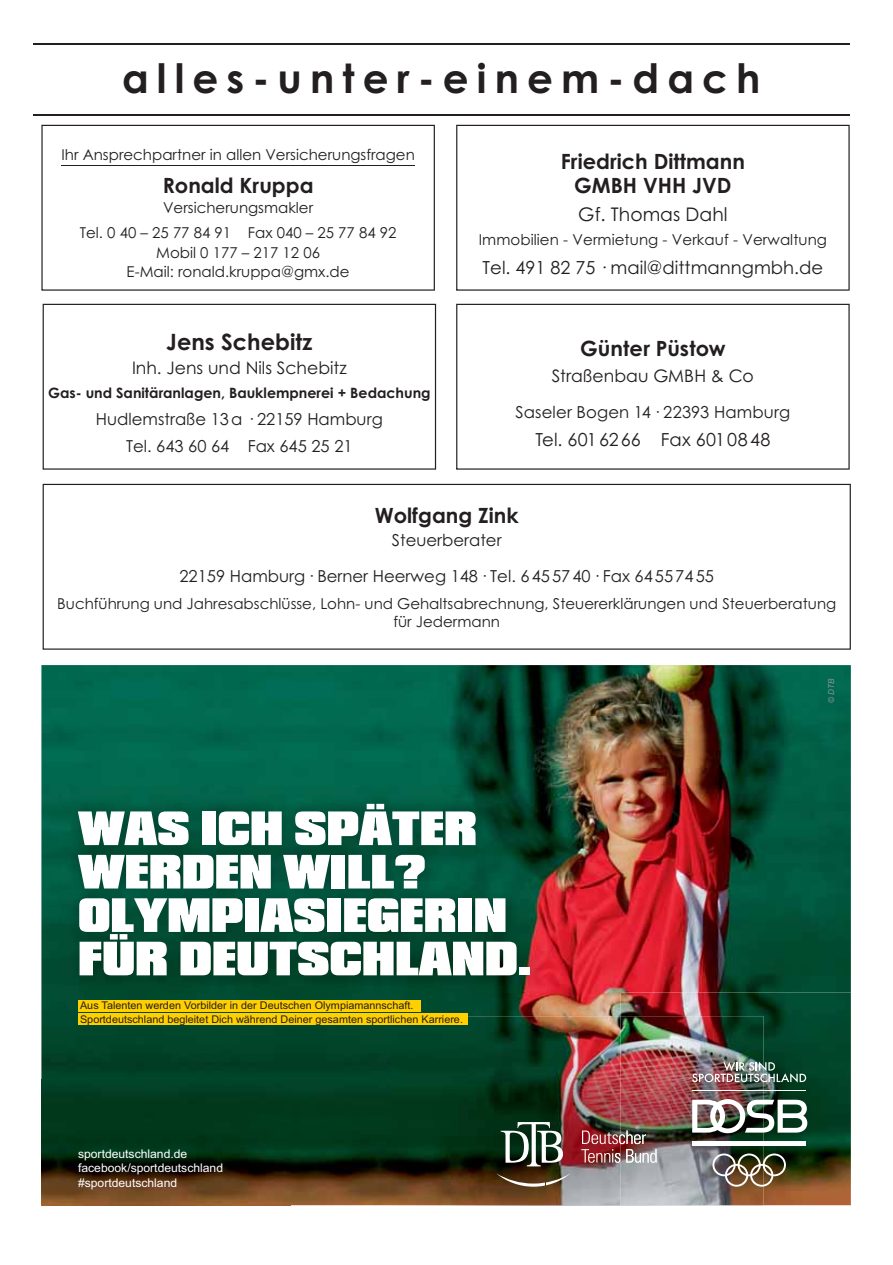
<style>
.page{position:relative;width:893px;height:1265px;background:#fff}
.page>*{position:absolute;margin:0;border:0;box-sizing:border-box;transform-origin:0 0}
.t1{font:900 50.4px/43.3px "Compacta LT Std";color:#fff}
.t2{font:700 40.5px "Century Gothic";letter-spacing:.2em;color:#231f20}
.t3{font:700 22.5px "Century Gothic";color:#231f20}
.t4{font:700 21px/24px "Century Gothic";color:#231f20;text-align:center}
.t5{font:18.75px "Century Gothic";color:#231f20}
.t6{font:18px "Century Gothic";color:#231f20}
.t7{font:17.25px "Century Gothic";color:#231f20}
.t8{font:16.5px/27px "Century Gothic";color:#231f20;text-align:center}
.t9{font:15px/25.5px "Century Gothic";color:#231f20;text-align:center}
.t10{font:700 14.25px "Century Gothic";color:#231f20}
.t11{font:12px/14.5px "Arial";color:#fff}
.t12{font:10.65px/13.5px "Arial";color:#231f20}
.t13{font:italic 8.1px "Arial";color:#939598}
</style>
<div class="page">
<svg style="left:41px;top:125px;width:394px;height:166px"></svg>
<svg style="left:456px;top:125px;width:393px;height:166px"></svg>
<svg style="left:43px;top:304px;width:393px;height:166px"></svg>
<svg style="left:456px;top:304px;width:393px;height:166px"></svg>
<svg style="left:43px;top:484px;width:807px;height:166px"></svg>
<hr style="left:33px;top:43px;width:816px;height:1px;background:#231f20">
<hr style="left:33px;top:114px;width:816px;height:2px;background:#231f20">
<img style="left:41px;top:665px;width:809px;height:540px">
<img style="left:41px;top:1205px;width:249px;height:1px">
<img style="left:41px;top:1079px;width:249px;height:126px">
<img style="left:391px;top:1205px;width:229px;height:1px">
<img style="left:391px;top:1016px;width:229px;height:189px">
<svg style="left:500px;top:1122px;width:63px;height:44px"></svg>
<svg style="left:496px;top:1173px;width:24px;height:13px"></svg>
<svg style="left:521px;top:1173px;width:24px;height:13px"></svg>
<svg style="left:546px;top:1173px;width:24px;height:13px"></svg>
<img style="left:620px;top:992px;width:230px;height:213px">
<img style="left:581px;top:1130px;width:75px;height:32px">
<hr style="left:692px;top:1090px;width:114px;height:1px;background:#fff">
<img style="left:692px;top:1061px;width:114px;height:21px">
<div style="left:692px;top:1141px;width:114px;height:5px;background:#fff"></div>
<svg style="left:712px;top:1153px;width:74px;height:33px;background:#766c5a"></svg>
<img style="left:692px;top:1099px;width:115px;height:34px">
<img style="left:62px;top:787px;width:485px;height:205px">
<div style="left:78px;top:1000px;width:342px;height:11px;background:#ffcf00"></div>
<div style="left:78px;top:1013px;width:389px;height:12px;background:#ffcf00"></div>
<h2 class="t2" style="left:122px;top:63px;width:640px">alles-unter-einem-dach</h2>
<p class="t9" style="left:61px;top:144px;width:355px">Ihr Ansprechpartner in allen Versicherungsfragen</p>
<h3 class="t4" style="left:163px;top:176px;width:152px">Ronald Kruppa</h3>
<p class="t9" style="left:80px;top:196px;width:318px">Versicherungsmakler<br>Tel. 0 40 – 25 77 84 91 Fax 040 – 25 77 84 92</p>
<p class="t9" style="left:127px;top:244px;width:224px;line-height:19.5px">Mobil 0 177 – 217 12 06<br>E-Mail: ronald.kruppa@gmx.de</p>
<h3 class="t3" style="left:166px;top:333px;width:148px">Jens Schebitz</h3>
<p class="t7" style="left:132px;top:361px;width:216px">Inh. Jens und Nils Schebitz</p>
<p class="t10" style="left:48px;top:387px;width:384px">Gas- und Sanitäranlagen, Bauklempnerei + Bedachung</p>
<p class="t8" style="left:96px;top:407px;width:288px">Hudlemstraße 13 a · 22159 Hamburg<br>Tel. 643 60 64 Fax 645 25 21</p>
<h3 class="t4" style="left:561px;top:151px;width:185px">Friedrich Dittmann<br>GMBH VHH JVD</h3>
<p class="t5" style="left:578px;top:207px;width:151px">Gf. Thomas Dahl</p>
<p class="t9" style="left:479px;top:228px;width:350px">Immobilien - Vermietung - Verkauf - Verwaltung</p>
<p class="t6" style="left:482px;top:260px;width:342px">Tel. 491 82 75 · mail@dittmanngmbh.de</p>
<h3 class="t4" style="left:580px;top:338px;width:147px">Günter Püstow</h3>
<p class="t7" style="left:552px;top:369px;width:203px">Straßenbau GMBH &amp; Co</p>
<p class="t8" style="left:515px;top:400px;width:276px">Saseler Bogen 14 · 22393 Hamburg</p>
<p class="t6" style="left:535px;top:433px;width:236px">Tel. 601 62 66 Fax 601 08 48</p>
<h3 class="t4" style="left:375px;top:506px;width:145px">Wolfgang Zink</h3>
<p class="t8" style="left:179px;top:523px;width:536px;line-height:36px">Steuerberater<br>22159 Hamburg · Berner Heerweg 148 · Tel. 6 45 57 40 · Fax 64 55 74 55</p>
<p class="t9" style="left:57px;top:596px;width:780px;line-height:18px">Buchführung und Jahresabschlüsse, Lohn- und Gehaltsabrechnung, Steuererklärungen und Steuerberatung für Jedermann</p>
<h1 class="t1" style="left:78px;top:812px;width:455px">WAS ICH SPÄTER<br>WERDEN WILL?<br>OLYMPIASIEGERIN<br>FÜR DEUTSCHLAND.</h1>
<p class="t12" style="left:80px;top:999px;width:384px">Aus Talenten werden Vorbilder in der Deutschen Olympiamannschaft.<br>Sportdeutschland begleitet Dich während Deiner gesamten sportlichen Karriere.</p>
<p class="t11" style="left:78px;top:1147px;width:146px">sportdeutschland.de facebook/sportdeutschland #sportdeutschland</p>
<p class="t13" style="left:826px;top:703px;width:25px;rotate:-90deg">© DTB</p>
</div>
